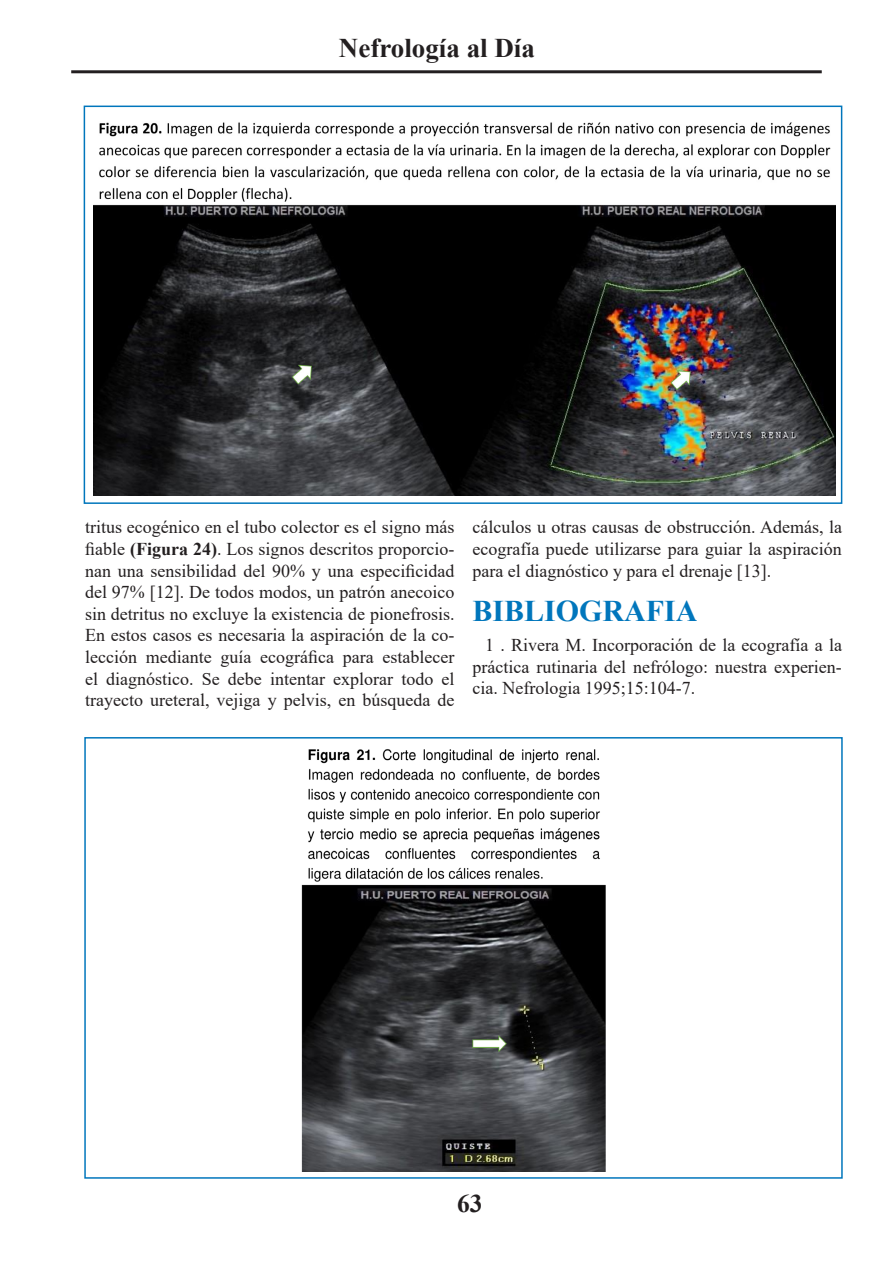
<style>
.page{position:relative;width:893px;height:1263px;background:#fff}
.page>*{position:absolute;margin:0;border:0;box-sizing:border-box;transform-origin:0 0}
.t1{font:700 30px "Times New Roman";color:#0076bc}
.t2{font:700 27px "Times New Roman";color:#231f20}
.t3{font:700 25.5px "Times New Roman";color:#231f20}
.t4{font:18px/21.6px "Times New Roman";color:#231f20;text-align:justify}
.s1{font-weight:700}
</style>
<div class="page">
<hr style="left:71px;top:70px;width:751px;height:3px;background:#231f20">
<img style="left:94px;top:122px;width:742px;height:373px">
<div style="left:84px;top:106px;width:758px;height:398px;border:2px solid #0076bc"></div>
<img style="left:301px;top:749px;width:305px;height:422px">
<div style="left:84px;top:737px;width:759px;height:442px;border:2px solid #0076bc"></div>
<h2 class="t2" style="left:339px;top:28px;width:197px">Nefrología al Día</h2>
<p class="t4" style="left:85px;top:516px;width:371px">tritus ecogénico en el tubo colector es el signo más fiable <span class="s1">(Figura 24)</span>. Los signos descritos proporcio&shy;nan una sensibilidad del 90% y una especificidad del 97% [12]. De todos modos, un patrón anecoico sin detritus no excluye la existencia de pionefrosis.<br>En estos casos es necesaria la aspiración de la co&shy;lección mediante guía ecográfica para establecer el diagnóstico. Se debe intentar explorar todo el trayecto ureteral, vejiga y pelvis, en búsqueda de</p>
<p class="t4" style="left:472px;top:516px;width:371px">cálculos u otras causas de obstrucción. Además, la ecografía puede utilizarse para guiar la aspiración para el diagnóstico y para el drenaje [13].</p>
<h1 class="t1" style="left:472px;top:589px;width:227px">BIBLIOGRAFIA</h1>
<p class="t4" style="left:472px;top:634px;width:371px;text-indent:13px">1 . Rivera M. Incorporación de la ecografía a la práctica rutinaria del nefrólogo: nuestra experien&shy;cia. Nefrologia 1995;15:104-7.</p>
<h3 class="t3" style="left:457px;top:1185px;width:27px">63</h3>
</div>
